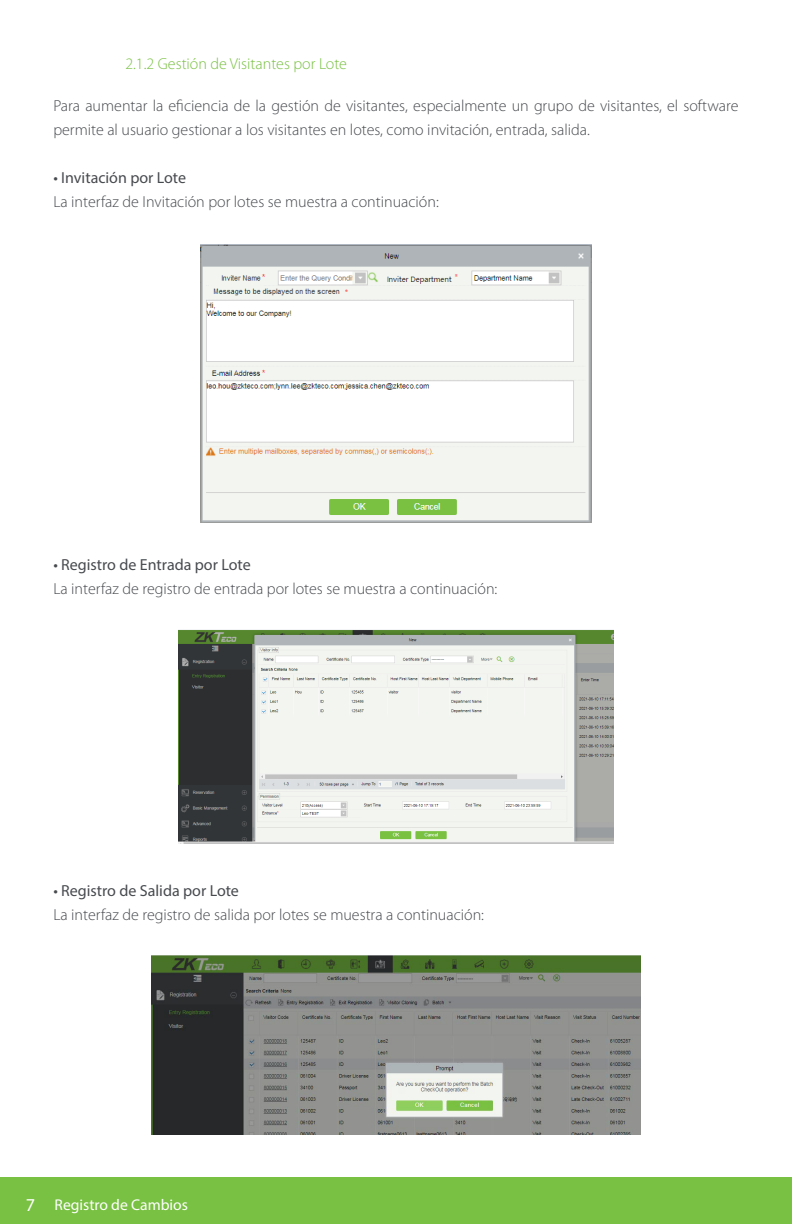
<style>
.page{position:relative;width:792px;height:1224px;background:#fff}
.page>*{position:absolute;margin:0;border:0;box-sizing:border-box;transform-origin:0 0}
.t1{font:300 16px/24px "Myriad Pro";color:#474a4e}
.t2{font:16px "Myriad Pro";color:#474a4e}
.t3{font:300 16px "Myriad Pro";color:#79c142}
.t4{font:15.6px "Myriad Pro";color:#fff}
.s1{font-size:18.2px}
</style>
<div class="page">
<div style="left:0;top:1178px;width:792px;height:46px;background:#79c142"></div>
<img style="left:201px;top:244px;width:390px;height:278px">
<img style="left:179px;top:629px;width:434px;height:214px">
<img style="left:152px;top:956px;width:488px;height:179px">
<p class="t3" style="left:125px;top:55px;width:223px">2.1.2 Gestión de Visitantes por Lote</p>
<p class="t1" style="left:53px;top:94px;width:687px">Para aumentar la eficiencia de la gestión de visitantes, especialmente un grupo de visitantes, el software permite al usuario gestionar a los visitantes en lotes, como invitación, entrada, salida.</p>
<p class="t2" style="left:53px;top:167px;width:134px">• Invitación por Lote</p>
<p class="t1" style="left:53px;top:190px;width:387px">La interfaz de Invitación por lotes se muestra a continuación:</p>
<p class="t2" style="left:53px;top:554px;width:199px">• Registro de Entrada por Lote</p>
<p class="t1" style="left:53px;top:577px;width:445px">La interfaz de registro de entrada por lotes se muestra a continuación:</p>
<p class="t2" style="left:53px;top:881px;width:187px">• Registro de Salida por Lote</p>
<p class="t1" style="left:53px;top:903px;width:432px">La interfaz de registro de salida por lotes se muestra a continuación:</p>
<p class="t4" style="left:26px;top:1195px;width:164px"><span class="s1">7</span> Registro de Cambios</p>
</div>
